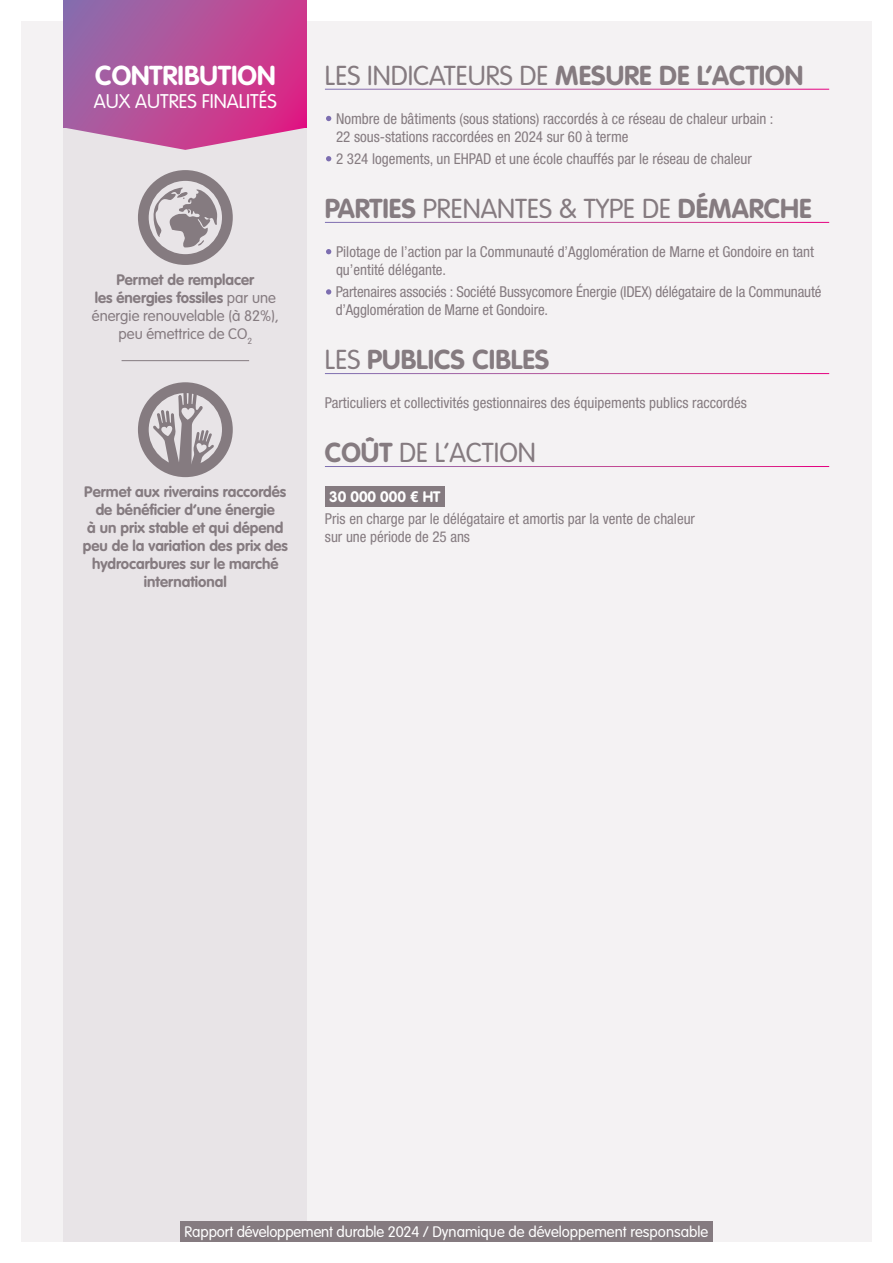
<style>
.page{position:relative;width:893px;height:1263px;background:#fff}
.page>*{position:absolute;margin:0;border:0;box-sizing:border-box;transform-origin:0 0}
.t1{font:300 27px "VAG Rounded Std";color:#857b80}
.t2{font:700 27px "VAG Rounded Std";color:#857b80}
.t3{font:700 27px "VAG Rounded Std";color:#fff}
.t4{font:300 19.5px "VAG Rounded Std";color:#fff}
.t5{font:condensed 15px/18px "Helvetica Neue LT Std";color:#857b80}
.t6{font:700 15px/18px "VAG Rounded Std";color:#857b80;text-align:center}
.t7{font:300 15px/18px "VAG Rounded Std";color:#857b80;text-align:center}
.t8{font:300 15px "VAG Rounded Std";color:#fff}
.t9{font:700 15px "VAG Rounded Std";color:#fff}
.s1{font-weight:700}
.s2{color:#fff}
.s3{font-weight:300}
</style>
<div class="page">
<div style="left:21px;top:21px;width:851px;height:1221px;background:#f4f2f3"></div>
<div style="left:64px;top:21px;width:243px;height:1221px;background:#e8e4e7"></div>
<svg style="left:64px;top:0;width:243px;height:128px;background:#b74c97"></svg>
<svg style="left:67px;top:128px;width:237px;height:22px"></svg>
<hr style="left:325px;top:89px;width:504px;height:1px;background:#fff">
<hr style="left:325px;top:222px;width:504px;height:1px;background:#fff">
<hr style="left:325px;top:373px;width:504px;height:1px;background:#fff">
<hr style="left:325px;top:466px;width:504px;height:1px;background:#fff">
<div style="left:325px;top:486px;width:120px;height:20px;background:#857b80"></div>
<svg style="left:138px;top:382px;width:95px;height:95px"></svg>
<svg style="left:138px;top:170px;width:95px;height:95px"></svg>
<hr style="left:122px;top:360px;width:127px;height:1px;background:#857b80">
<div style="left:180px;top:1222px;width:533px;height:20px;background:#857b80"></div>
<h1 class="t3" style="left:95px;top:59px;width:182px">CONTRIBUTION</h1>
<h2 class="t4" style="left:94px;top:90px;width:185px">AUX AUTRES FINALITÉS</h2>
<p class="t7" style="left:92px;top:271px;width:188px"><span class="s1">Permet de remplacer<br>les énergies fossiles</span> par une énergie renouvelable (à 82%), peu émettrice de CO<sub>2</sub></p>
<p class="t6" style="left:83px;top:483px;width:207px">Permet aux riverains raccordés de bénéficier d’une énergie<br>à un prix stable et qui dépend peu de la variation des prix des hydrocarbures sur le marché international</p>
<h1 class="t1" style="left:325px;top:60px;width:480px">LES INDICATEURS DE <span class="s1">MESURE DE L’ACTION</span></h1>
<p class="t5" style="left:336px;top:109px;width:439px;text-indent:-11px"><span class="s2">•</span> Nombre de bâtiments (sous stations) raccordés à ce réseau de chaleur urbain :<br>22 sous-stations raccordées en 2024 sur 60 à terme</p>
<p class="t5" style="left:325px;top:150px;width:428px"><span class="s2">•</span> 2 324 logements, un EHPAD et une école chauffés par le réseau de chaleur</p>
<h1 class="t1" style="left:325px;top:193px;width:488px"><span class="s1">PARTIES</span> PRENANTES &amp; TYPE DE <span class="s1">DÉMARCHE</span></h1>
<p class="t5" style="left:336px;top:243px;width:480px;text-indent:-11px"><span class="s2">•</span> Pilotage de l’action par la Communauté d’Agglomération de Marne et Gondoire en tant qu’entité délégante.</p>
<p class="t5" style="left:336px;top:283px;width:487px;text-indent:-11px"><span class="s2">•</span> Partenaires associés : Société Bussycomore Énergie (IDEX) délégataire de la Communauté d’Agglomération de Marne et Gondoire.</p>
<h1 class="t2" style="left:325px;top:344px;width:226px"><span class="s3">LES</span> PUBLICS CIBLES</h1>
<p class="t5" style="left:325px;top:394px;width:423px">Particuliers et collectivités gestionnaires des équipements publics raccordés</p>
<h1 class="t1" style="left:325px;top:437px;width:213px"><span class="s1">COÛT</span> DE L’ACTION</h1>
<p class="t9" style="left:329px;top:488px;width:113px">30 000 000 € HT</p>
<p class="t5" style="left:325px;top:510px;width:372px">Pris en charge par le délégataire et amortis par la vente de chaleur sur une période de 25 ans</p>
<p class="t8" style="left:185px;top:1223px;width:525px">Rapport développement durable 2024 / Dynamique de développement responsable</p>
</div>
